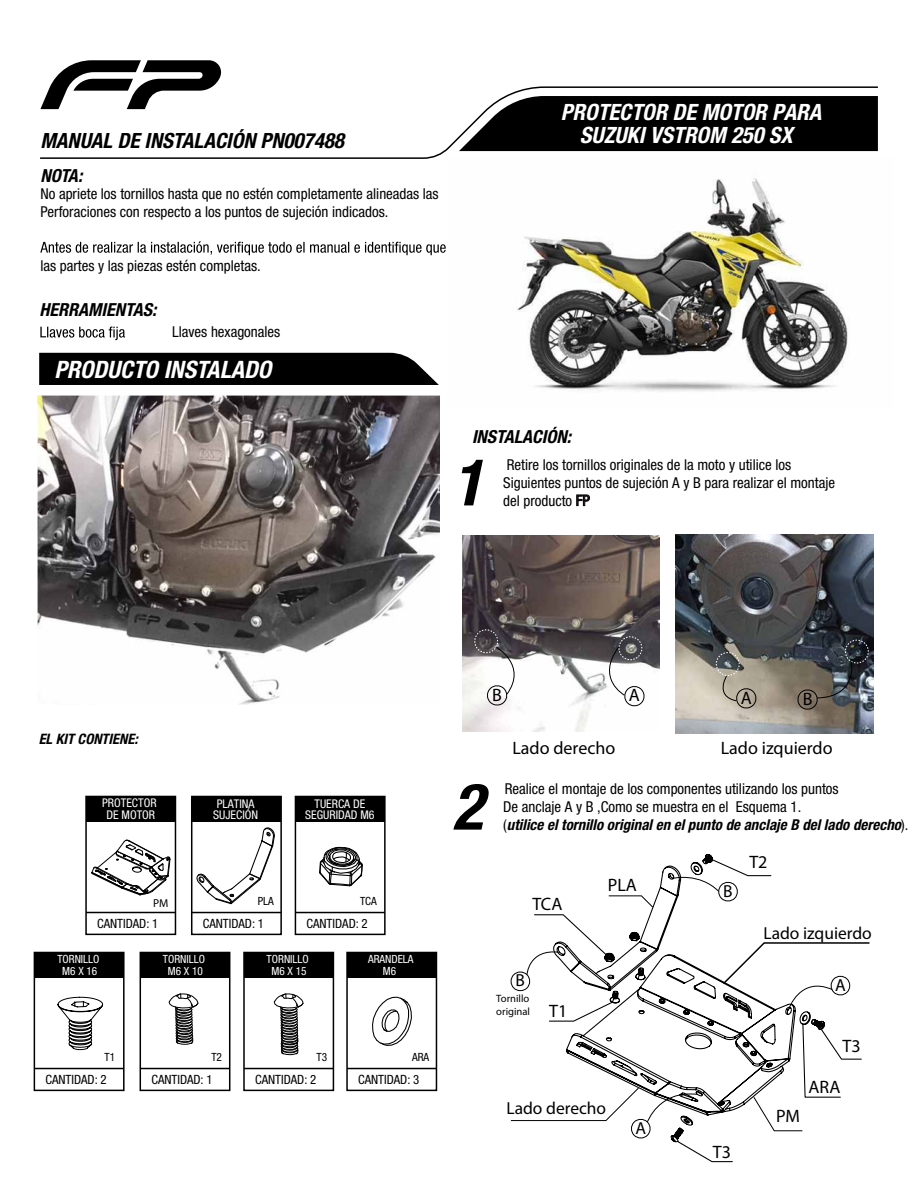
<style>
.page{position:relative;width:918px;height:1188px;background:#fff}
.page>*{position:absolute;margin:0;border:0;box-sizing:border-box;transform-origin:0 0}
.t1{font:italic 700 condensed 64.5px "Helvetica Neue LT Std";color:#000}
.t2{font:italic 700 condensed 24px "Helvetica Neue LT Std";color:#fff}
.t3{font:italic 700 condensed 22.5px/23.1px "Helvetica Neue LT Std";color:#fff;text-align:center}
.t4{font:italic 700 condensed 21px "Helvetica Neue LT Std";color:#000}
.t5{font:18px "Myriad Pro";color:#000}
.t6{font:italic 700 condensed 18px "Helvetica Neue LT Std";color:#000}
.t7{font:17.4px "Myriad Pro";color:#000}
.t8{font:condensed 15px/18px "Helvetica Neue LT Std";color:#000}
.t9{font:italic 700 condensed 15px "Helvetica Neue LT Std";color:#000}
.t10{font:italic 700 condensed 14.4px "Helvetica Neue LT Std";color:#000}
.t11{font:condensed 12.75px "Helvetica Neue LT Std";color:#000}
.t12{font:condensed 12px/11.9px "Helvetica Neue LT Std";color:#fff;text-align:center}
.t13{font:11.55px "Myriad Pro";color:#000}
.t14{font:condensed 11.25px/12px "Helvetica Neue LT Std";color:#fff;text-align:center}
.t15{font:condensed 11.25px "Helvetica Neue LT Std";color:#000}
.t16{font:10.65px/12.8px "Myriad Pro";color:#000}
.s1{font-weight:400;font-style:normal}
</style>
<div class="page">
<img style="left:517px;top:178px;width:332px;height:214px">
<div style="left:39px;top:353px;width:400px;height:32px;background:#000"></div>
<svg style="left:40px;top:86px;width:838px;height:73px"></svg>
<svg style="left:459px;top:96px;width:419px;height:55px;background:#111"></svg>
<svg style="left:40px;top:241px;width:406px;height:14px"></svg>
<svg style="left:576px;top:495px;width:14px;height:11px"></svg>
<svg style="left:40px;top:327px;width:85px;height:13px"></svg>
<div style="left:192px;top:796px;width:89px;height:26px;background:#000"></div>
<div style="left:191px;top:796px;width:91px;height:139px;border:2px solid #000"></div>
<hr style="left:192px;top:912px;width:89px;height:1px;background:#000">
<div style="left:140px;top:952px;width:90px;height:26px;background:#000"></div>
<div style="left:140px;top:952px;width:90px;height:139px;border:2px solid #000"></div>
<hr style="left:140px;top:1068px;width:90px;height:1px;background:#000">
<div style="left:295px;top:796px;width:90px;height:26px;background:#000"></div>
<div style="left:295px;top:796px;width:91px;height:139px;border:2px solid #000"></div>
<hr style="left:295px;top:912px;width:90px;height:1px;background:#000">
<div style="left:244px;top:952px;width:89px;height:26px;background:#000"></div>
<div style="left:243px;top:952px;width:91px;height:139px;border:2px solid #000"></div>
<hr style="left:244px;top:1068px;width:89px;height:1px;background:#000">
<div style="left:34px;top:952px;width:90px;height:26px;background:#000"></div>
<div style="left:34px;top:952px;width:91px;height:139px;border:2px solid #000"></div>
<hr style="left:34px;top:1068px;width:90px;height:1px;background:#000">
<div style="left:347px;top:952px;width:89px;height:26px;background:#000"></div>
<div style="left:346px;top:952px;width:91px;height:139px;border:2px solid #000"></div>
<hr style="left:347px;top:1068px;width:89px;height:1px;background:#000">
<div style="left:86px;top:796px;width:89px;height:26px;background:#000"></div>
<div style="left:85px;top:796px;width:91px;height:139px;border:2px solid #000"></div>
<hr style="left:86px;top:912px;width:89px;height:1px;background:#000">
<svg style="left:40px;top:60px;width:182px;height:49px"></svg>
<svg style="left:534px;top:854px;width:328px;height:309px"></svg>
<svg style="left:372px;top:996px;width:40px;height:50px"></svg>
<svg style="left:196px;top:827px;width:79px;height:78px"></svg>
<svg style="left:319px;top:846px;width:44px;height:41px"></svg>
<svg style="left:91px;top:839px;width:80px;height:57px"></svg>
<svg style="left:168px;top:993px;width:31px;height:52px"></svg>
<svg style="left:273px;top:993px;width:31px;height:62px"></svg>
<img style="left:675px;top:534px;width:199px;height:199px">
<img style="left:463px;top:535px;width:196px;height:197px">
<svg style="left:673px;top:872px;width:66px;height:30px"></svg>
<svg style="left:473px;top:628px;width:55px;height:78px"></svg>
<svg style="left:595px;top:635px;width:51px;height:72px"></svg>
<svg style="left:714px;top:651px;width:44px;height:58px;background:#9b978b"></svg>
<svg style="left:796px;top:639px;width:74px;height:71px;background:#505253"></svg>
<svg style="left:510px;top:948px;width:51px;height:44px"></svg>
<svg style="left:510px;top:1087px;width:188px;height:52px"></svg>
<svg style="left:721px;top:941px;width:149px;height:69px"></svg>
<svg style="left:608px;top:895px;width:46px;height:13px"></svg>
<svg style="left:753px;top:1096px;width:50px;height:36px"></svg>
<svg style="left:57px;top:996px;width:46px;height:54px"></svg>
<img style="left:37px;top:396px;width:402px;height:309px">
<h3 class="t4" style="left:40px;top:128px;width:305px">MANUAL DE INSTALACIÓN PN007488</h3>
<p class="t8" style="left:40px;top:184px;width:400px">No apriete los tornillos hasta que no estén completamente alineadas las<br>Perforaciones con respecto a los puntos de sujeción indicados.</p>
<p class="t8" style="left:40px;top:256px;width:222px">las partes y las piezas estén completas.</p>
<p class="t6" style="left:40px;top:164px;width:43px">NOTA:</p>
<p class="t6" style="left:40px;top:299px;width:118px">HERRAMIENTAS:</p>
<p class="t8" style="left:172px;top:323px;width:110px">Llaves hexagonales</p>
<h2 class="t2" style="left:54px;top:355px;width:218px">PRODUCTO INSTALADO</h2>
<h3 class="t3" style="left:561px;top:101px;width:262px">PROTECTOR DE MOTOR PARA<br>SUZUKI VSTROM 250 SX</h3>
<p class="t6" style="left:472px;top:426px;width:101px">INSTALACIÓN:</p>
<p class="t8" style="left:503px;top:455px;width:333px">Retire los tornillos originales de la moto y utilice los<br>Siguientes puntos de sujeción A y B para realizar el montaje del producto FP</p>
<h1 class="t1" style="left:452px;top:443px;width:32px">1</h1>
<p class="t10" style="left:39px;top:730px;width:101px">EL KIT CONTIENE:</p>
<p class="t12" style="left:102px;top:797px;width:56px">PROTECTOR<br>DE MOTOR</p>
<p class="t12" style="left:213px;top:797px;width:46px;text-align:left">PLATINA<br>SUJECIÓN</p>
<p class="t12" style="left:305px;top:797px;width:71px">TUERCA DE<br>SEGURIDAD M6</p>
<p class="t13" style="left:153px;top:896px;width:17px">PM</p>
<p class="t11" style="left:97px;top:916px;width:63px">CANTIDAD: 1</p>
<p class="t15" style="left:258px;top:895px;width:18px">PLA</p>
<p class="t11" style="left:203px;top:916px;width:63px">CANTIDAD: 1</p>
<p class="t15" style="left:360px;top:895px;width:18px">TCA</p>
<p class="t11" style="left:307px;top:916px;width:63px">CANTIDAD: 2</p>
<p class="t14" style="left:57px;top:953px;width:44px">TORNILLO<br>M6 X 16</p>
<p class="t14" style="left:163px;top:953px;width:44px">TORNILLO<br>M6 X 10</p>
<p class="t14" style="left:267px;top:953px;width:44px">TORNILLO<br>M6 X 15</p>
<p class="t14" style="left:368px;top:953px;width:47px">ARANDELA<br>M6</p>
<p class="t15" style="left:105px;top:1051px;width:12px">T1</p>
<p class="t15" style="left:211px;top:1051px;width:12px">T2</p>
<p class="t15" style="left:317px;top:1051px;width:12px">T3</p>
<p class="t15" style="left:412px;top:1051px;width:19px">ARA</p>
<p class="t11" style="left:45px;top:1072px;width:63px">CANTIDAD: 2</p>
<p class="t11" style="left:151px;top:1072px;width:63px">CANTIDAD: 1</p>
<p class="t11" style="left:255px;top:1072px;width:63px">CANTIDAD: 2</p>
<p class="t11" style="left:358px;top:1072px;width:63px">CANTIDAD: 3</p>
<p class="t5" style="left:492px;top:684px;width:11px">B</p>
<p class="t5" style="left:629px;top:684px;width:13px">A</p>
<p class="t5" style="left:741px;top:687px;width:13px">A</p>
<p class="t5" style="left:803px;top:688px;width:11px">B</p>
<h1 class="t1" style="left:452px;top:768px;width:32px">2</h1>
<p class="t5" style="left:512px;top:737px;width:104px">Lado derecho</p>
<p class="t5" style="left:721px;top:737px;width:113px">Lado izquierdo</p>
<p class="t8" style="left:503px;top:780px;width:337px">Realice el montaje de los componentes utilizando los puntos<br>De anclaje A y B ,Como se muestra en el Esquema 1.</p>
<p class="t9" style="left:503px;top:816px;width:407px"><span class="s1">(</span>utilice el tornillo original en el punto de anclaje B del lado derecho<span class="s1">).</span></p>
<p class="t5" style="left:532px;top:893px;width:31px">TCA</p>
<p class="t7" style="left:516px;top:970px;width:11px">B</p>
<p class="t5" style="left:608px;top:874px;width:31px">PLA</p>
<p class="t7" style="left:723px;top:880px;width:11px">B</p>
<p class="t5" style="left:749px;top:851px;width:20px">T2</p>
<p class="t7" style="left:763px;top:923px;width:110px">Lado izquierdo</p>
<p class="t7" style="left:835px;top:974px;width:12px">A</p>
<p class="t16" style="left:496px;top:992px;width:35px">Tornillo original</p>
<p class="t5" style="left:549px;top:999px;width:20px">T1</p>
<p class="t7" style="left:506px;top:1097px;width:101px">Lado derecho</p>
<p class="t7" style="left:635px;top:1117px;width:12px">A</p>
<p class="t5" style="left:713px;top:1140px;width:20px">T3</p>
<p class="t5" style="left:842px;top:1035px;width:20px">T3</p>
<p class="t5" style="left:776px;top:1105px;width:25px">PM</p>
<p class="t5" style="left:809px;top:1076px;width:33px">ARA</p>
</div>
